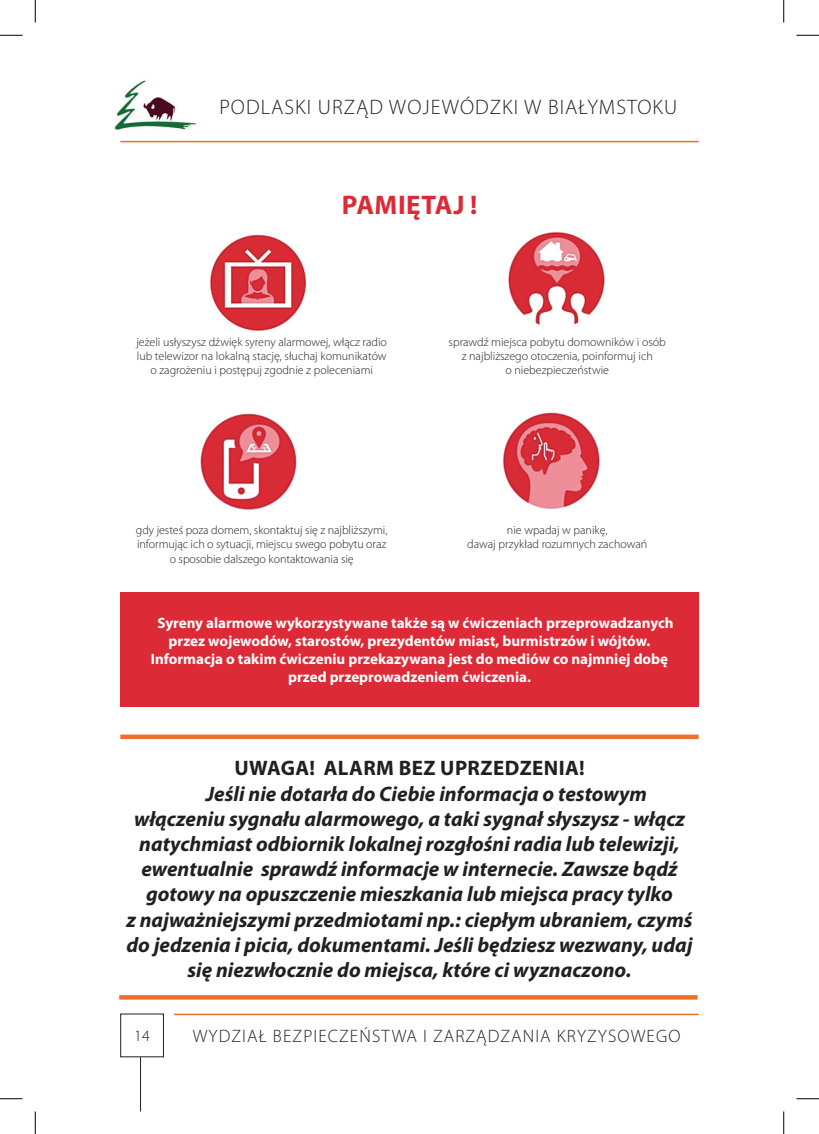
<style>
.page{position:relative;width:819px;height:1134px;background:#fff}
.page>*{position:absolute;margin:0;border:0;box-sizing:border-box;transform-origin:0 0}
.t1{font:700 27px "Myriad Pro";letter-spacing:.02em;color:#dc2b36}
.t2{font:italic 700 21px "Myriad Pro";color:#231f20}
.t3{font:300 21px "Myriad Pro";letter-spacing:.05em;color:#231f20}
.t4{font:700 21px "Myriad Pro";letter-spacing:.02em;color:#231f20}
.t5{font:300 18px "Myriad Pro";letter-spacing:.06em;color:#231f20}
.t6{font:300 15.9px "Myriad Pro";color:#231f20}
.t7{font:700 15px/18px "Myriad Pro";color:#fff;text-align:center}
.t8{font:300 12px/14.4px "Myriad Pro";color:#231f20;text-align:center}
</style>
<div class="page">
<div style="left:120px;top:1013px;width:44px;height:44px;border:1px solid #231f20"></div>
<hr style="left:140px;top:1057px;width:1px;height:54px;background:#231f20">
<img style="left:114px;top:80px;width:84px;height:61px">
<hr style="left:120px;top:141px;width:579px;height:1px;background:#ee6f2b">
<hr style="left:174px;top:1013px;width:525px;height:2px;background:#ee6f2b">
<div style="left:120px;top:592px;width:579px;height:115px;background:#dc2b36"></div>
<img style="left:502px;top:412px;width:98px;height:97px">
<img style="left:200px;top:413px;width:97px;height:97px">
<img style="left:508px;top:231px;width:97px;height:94px">
<img style="left:210px;top:234px;width:97px;height:97px">
<svg style="left:119px;top:995px;width:578px;height:4px;background:#ee7331"></svg>
<div style="left:120px;top:734px;width:579px;height:5px;background:#ee6f2b"></div>
<svg style="left:0;top:35px;width:22px;height:1px"></svg>
<svg style="left:796px;top:35px;width:23px;height:1px"></svg>
<svg style="left:0;top:1098px;width:22px;height:1px"></svg>
<svg style="left:796px;top:1098px;width:23px;height:1px"></svg>
<svg style="left:35px;top:0;width:1px;height:22px"></svg>
<svg style="left:35px;top:1111px;width:1px;height:23px"></svg>
<svg style="left:783px;top:0;width:1px;height:22px"></svg>
<svg style="left:783px;top:1111px;width:1px;height:23px"></svg>
<p class="t3" style="left:219px;top:95px;width:459px">PODLASKI URZĄD WOJEWÓDZKI W BIAŁYMSTOKU</p>
<p class="t1" style="left:342px;top:187px;width:137px">PAMIĘTAJ !</p>
<p class="t8" style="left:136px;top:334px;width:252px">jeżeli usłyszysz dźwięk syreny alarmowej, włącz radio lub telewizor na lokalną stację, słuchaj komunikatów o zagrożeniu i postępuj zgodnie z poleceniami</p>
<p class="t8" style="left:449px;top:334px;width:219px">sprawdź miejsca pobytu domowników i osób z najbliższego otoczenia, poinformuj ich<br>o niebezpieczeństwie</p>
<p class="t8" style="left:136px;top:523px;width:253px">gdy jesteś poza domem, skontaktuj się z najbliższymi, informując ich o sytuacji, miejscu swego pobytu oraz o sposobie dalszego kontaktowania się</p>
<p class="t8" style="left:467px;top:523px;width:182px">nie wpadaj w panikę,<br>dawaj przykład rozumnych zachowań</p>
<p class="t7" style="left:151px;top:613px;width:524px">Syreny alarmowe wykorzystywane także są w ćwiczeniach przeprowadzanych przez wojewodów, starostów, prezydentów miast, burmistrzów i wójtów.<br>Informacja o takim ćwiczeniu przekazywana jest do mediów co najmniej dobę przed przeprowadzeniem ćwiczenia.</p>
<p class="t4" style="left:234px;top:754px;width:119px">UWAGA! Alarm</p>
<p class="t4" style="left:399px;top:754px;width:13px">bez</p>
<p class="t4" style="left:440px;top:754px;width:14px">uprzedzenia</p>
<p class="t4" style="left:579px;top:754px;width:7px">!</p>
<p class="t2" style="left:206px;top:779px;width:443px">Jeśli nie dotarła do Ciebie informacja o testowym</p>
<p class="t2" style="left:134px;top:805px;width:552px">włączeniu sygnału alarmowego, a taki sygnał słyszysz - włącz</p>
<p class="t2" style="left:139px;top:830px;width:542px">natychmiast odbiornik lokalnej rozgłośni radia lub telewizji,</p>
<p class="t2" style="left:141px;top:855px;width:538px">ewentualnie sprawdź informacje w internecie. Zawsze bądź</p>
<p class="t2" style="left:146px;top:880px;width:528px">gotowy na opuszczenie mieszkania lub miejsca pracy tylko</p>
<p class="t2" style="left:126px;top:905px;width:567px">z najważniejszymi przedmiotami np.: ciepłym ubraniem, czymś</p>
<p class="t2" style="left:126px;top:931px;width:568px">do jedzenia i picia, dokumentami. Jeśli będziesz wezwany, udaj</p>
<p class="t2" style="left:187px;top:956px;width:446px">się niezwłocznie do miejsca, które ci wyznaczono.</p>
<p class="t6" style="left:134px;top:1026px;width:17px">14</p>
<p class="t5" style="left:193px;top:1025px;width:489px">WYDZIAŁ BEZPIECZEŃSTWA I ZARZĄDZANIA KRYZYSOWEGO</p>
</div>
